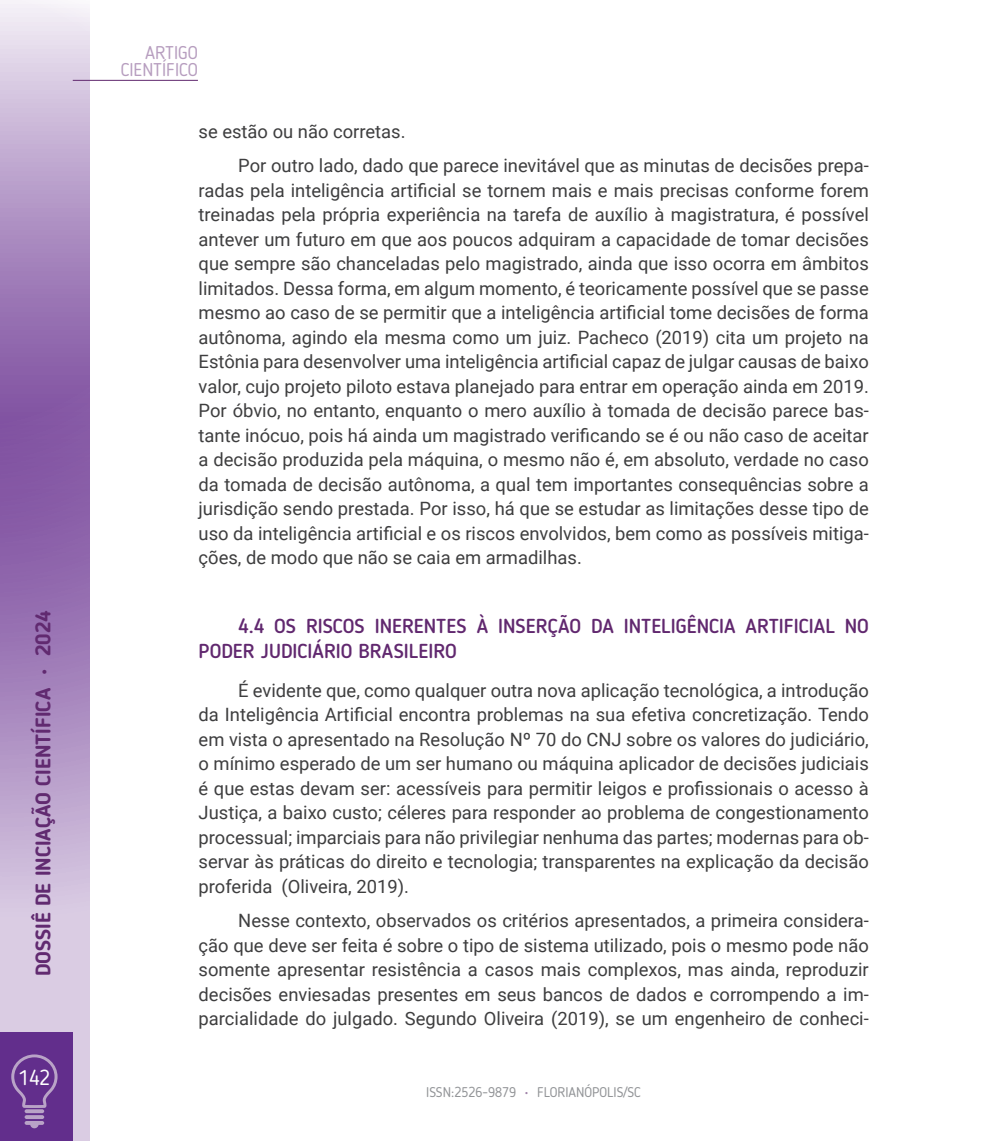
<style>
.page{position:relative;width:993px;height:1141px;background:#fff}
.page>*{position:absolute;margin:0;border:0;box-sizing:border-box;transform-origin:0 0}
.t1{font:700 21px "Blogger Sans";color:#612a70}
.t2{font:21px "Blogger Sans";color:#fff}
.t3{font:500 20.12px/24.5px "Blogger Sans";color:#61286f}
.t4{font:18.38px/24.5px "Roboto";color:#3e3e3f;text-align:justify}
.t5{font:18.38px/17.5px "Blogger Sans";color:#b79ebf;text-align:right}
.t6{font:14px "Blogger Sans";color:#939598}
.s1{color:#9f81a7}
</style>
<div class="page">
<svg style="left:0;top:0;width:89px;height:1141px;background:#b296c6"></svg>
<hr style="left:73px;top:80px;width:125px;height:1px;background:#61286f">
<div style="left:0;top:1033px;width:73px;height:108px;background:#622e8c"></div>
<svg style="left:25px;top:1121px;width:19px;height:7px"></svg>
<svg style="left:25px;top:1115px;width:19px;height:4px"></svg>
<svg style="left:25px;top:1109px;width:19px;height:4px"></svg>
<svg style="left:11px;top:1054px;width:47px;height:54px"></svg>
<p class="t1" style="left:30px;top:976px;width:367px;rotate:-90deg">DOSSIÊ DE INCIAÇÃO CIENTÍFICA • 2024</p>
<p class="t2" style="left:19px;top:1065px;width:33px">142</p>
<p class="t5" style="left:121px;top:44px;width:79px">ARTIGO<br>CIENTÍFICO</p>
<p class="t4" style="left:238px;top:113px;width:632px;line-height:34.5px;text-indent:-40px">se estão ou não corretas.<br>Por outro lado, dado que parece inevitável que as minutas de decisões prepa-</p>
<p class="t4" style="left:198px;top:177px;width:671px">radas pela inteligência artificial se tornem mais e mais precisas conforme forem treinadas pela própria experiência na tarefa de auxílio à magistratura, é possível antever um futuro em que aos poucos adquiram a capacidade de tomar decisões que sempre são chanceladas pelo magistrado, ainda que isso ocorra em âmbitos limitados. Dessa forma, em algum momento, é teoricamente possível que se passe mesmo ao caso de se permitir que a inteligência artificial tome decisões de forma autônoma, agindo ela mesma como um juiz. Pacheco (2019) cita um projeto na Estônia para desenvolver uma inteligência artificial capaz de julgar causas de baixo valor, cujo projeto piloto estava planejado para entrar em operação ainda em 2019.<br>Por óbvio, no entanto, enquanto o mero auxílio à tomada de decisão parece bas&shy;tante inócuo, pois há ainda um magistrado verificando se é ou não caso de aceitar a decisão produzida pela máquina, o mesmo não é, em absoluto, verdade no caso da tomada de decisão autônoma, a qual tem importantes consequências sobre a jurisdição sendo prestada. Por isso, há que se estudar as limitações desse tipo de uso da inteligência artificial e os riscos envolvidos, bem como as possíveis mitiga&shy;ções, de modo que não se caia em armadilhas.</p>
<p class="t3" style="left:198px;top:614px;width:671px;text-indent:40px">4.4 OS RISCOS INERENTES À INSERÇÃO DA INTELIGÊNCIA ARTIFICIAL NO<br>PODER JUDICIÁRIO BRASILEIRO</p>
<p class="t4" style="left:198px;top:677px;width:671px;text-indent:40px">É evidente que, como qualquer outra nova aplicação tecnológica, a introdução da Inteligência Artificial encontra problemas na sua efetiva concretização. Tendo em vista o apresentado na Resolução Nº 70 do CNJ sobre os valores do judiciário, o mínimo esperado de um ser humano ou máquina aplicador de decisões judiciais é que estas devam ser: acessíveis para permitir leigos e profissionais o acesso à Justiça, a baixo custo; céleres para responder ao problema de congestionamento processual; imparciais para não privilegiar nenhuma das partes; modernas para ob&shy;servar às práticas do direito e tecnologia; transparentes na explicação da decisão proferida (Oliveira, 2019).</p>
<p class="t4" style="left:198px;top:908px;width:671px;text-indent:40px">Nesse contexto, observados os critérios apresentados, a primeira considera&shy;ção que deve ser feita é sobre o tipo de sistema utilizado, pois o mesmo pode não somente apresentar resistência a casos mais complexos, mas ainda, reproduzir decisões enviesadas presentes em seus bancos de dados e corrompendo a im&shy;parcialidade do julgado. Segundo Oliveira (2019), se um engenheiro de conheci-</p>
<p class="t6" style="left:426px;top:1084px;width:216px">ISSN:2526-9879 <span class="s1">•</span> FLORIANÓPOLIS/SC</p>
</div>
